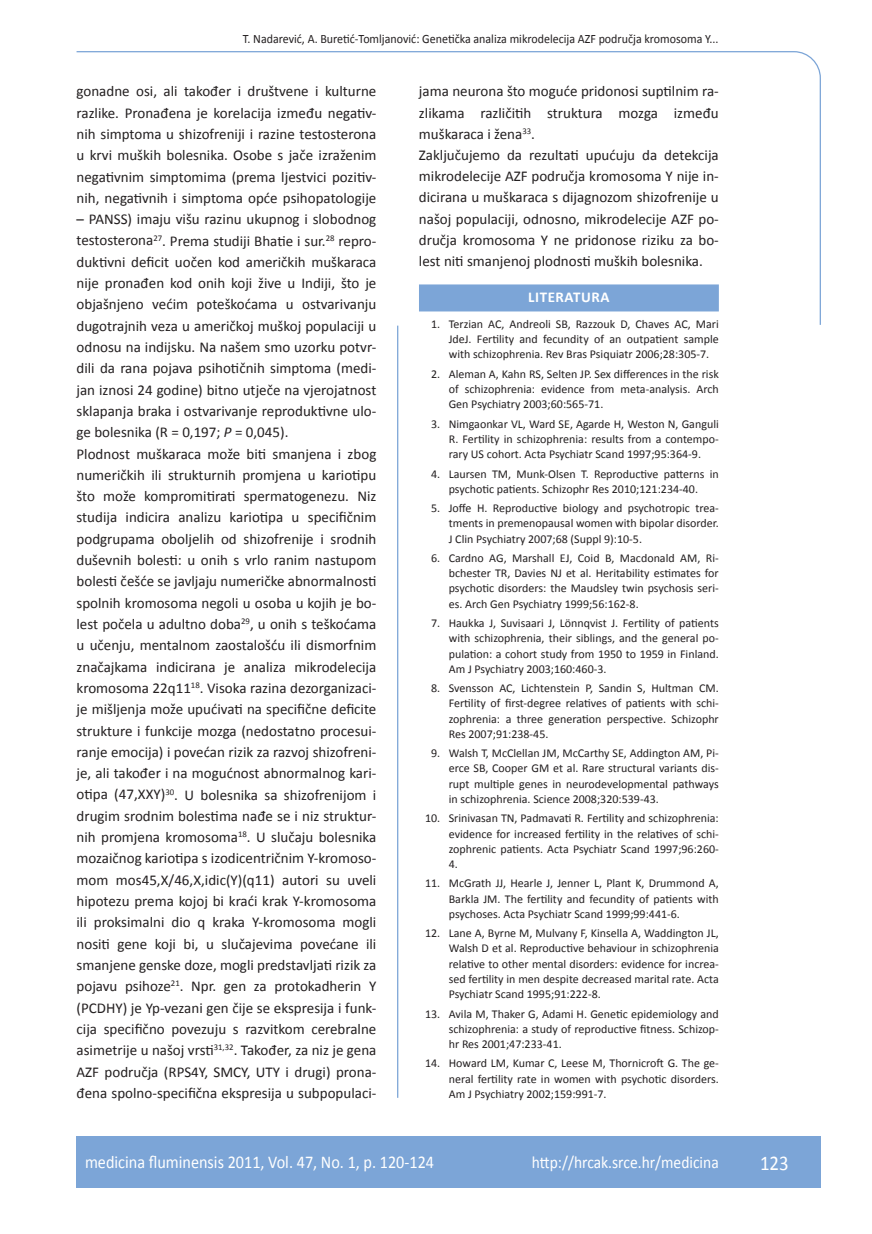
<style>
.page{position:relative;width:872px;height:1234px;background:#fff}
.page>*{position:absolute;margin:0;border:0;box-sizing:border-box;transform-origin:0 0}
.t1{font:21px "Calibri";color:#fff;scale:.9 1}
.t2{font:18px "Calibri";color:#fff;scale:.9 1}
.t3{font:17.25px "Calibri";color:#fff;scale:.9 1}
.t4{font:15px/21.3px "Calibri";color:#231f20}
.t5{font:700 15px "Calibri";letter-spacing:.04em;color:#fff}
.t6{font:12.75px "Calibri";color:#231f20;scale:.94 1}
.t7{font:12px/15.1px "Calibri";color:#231f20;text-align:justify}
.s1{font-style:italic}
</style>
<div class="page">
<svg style="left:76px;top:51px;width:745px;height:275px"></svg>
<hr style="left:397px;top:325px;width:1px;height:772px;background:#7ca5d7">
<div style="left:77px;top:1135px;width:744px;height:51px;background:#7ca5d7"></div>
<div style="left:419px;top:284px;width:300px;height:27px;background:#7ca5d7"></div>
<p class="t6" style="left:243px;top:30px;width:507px">T. Nadarević, A. Buretić-Tomljanović: Genetička analiza mikrodelecija AZF područja kromosoma Y...</p>
<p class="t4" style="left:77px;top:80px;width:301px;text-align:justify">gonadne osi, ali također i društvene i kulturne razlike. Pronađena je korelacija između negativ&shy;nih simptoma u shizofreniji i razine testosterona u krvi muških bolesnika. Osobe s jače izraženim negativnim simptomima (prema ljestvici pozitiv&shy;nih, negativnih i simptoma opće psihopatologije</p>
<p class="t4" style="left:77px;top:208px;width:301px">– PANSS) imaju višu razinu ukupnog i slobodnog testosterona<sup>27</sup>. Prema studiji Bhatie i sur.<sup>28</sup> repro&shy;duktivni deficit uočen kod američkih muškaraca nije pronađen kod onih koji žive u Indiji, što je objašnjeno većim poteškoćama u ostvarivanju dugotrajnih veza u američkoj muškoj populaciji u odnosu na indijsku. Na našem smo uzorku potvr&shy;dili da rana pojava psihotičnih simptoma (medi&shy;jan iznosi 24 godine) bitno utječe na vjerojatnost sklapanja braka i ostvarivanje reproduktivne ulo&shy;ge bolesnika (R = 0,197; <span class="s1">P</span> = 0,045).<br>Plodnost muškaraca može biti smanjena i zbog numeričkih ili strukturnih promjena u kariotipu što može kompromitirati spermatogenezu. Niz studija indicira analizu kariotipa u specifičnim podgrupama oboljelih od shizofrenije i srodnih duševnih bolesti: u onih s vrlo ranim nastupom bolesti češće se javljaju numeričke abnormalnosti spolnih kromosoma negoli u osoba u kojih je bo&shy;lest počela u adultno doba<sup>29</sup>, u onih s teškoćama u učenju, mentalnom zaostalošću ili dismorfnim značajkama indicirana je analiza mikrodelecija kromosoma 22q11<sup>18</sup>. Visoka razina dezorganizaci&shy;je mišljenja može upućivati na specifične deficite strukture i funkcije mozga (nedostatno procesui&shy;ranje emocija) i povećan rizik za razvoj shizofreni&shy;je, ali također i na mogućnost abnormalnog kari&shy;otipa (47,XXY)<sup>30</sup>. U bolesnika sa shizofrenijom i drugim srodnim bolestima nađe se i niz struktur&shy;nih promjena kromosoma<sup>18</sup>. U slučaju bolesnika mozaičnog kariotipa s izodicentričnim Y-kromoso&shy;mom mos45,X/46,X,idic(Y)(q11) autori su uveli hipotezu prema kojoj bi kraći krak Y-kromosoma ili proksimalni dio q kraka Y-kromosoma mogli nositi gene koji bi, u slučajevima povećane ili smanjene genske doze, mogli predstavljati rizik za pojavu psihoze<sup>21</sup>. Npr. gen za protokadherin Y (PCDHY) je Yp-vezani gen čije se ekspresija i funk&shy;cija specifično povezuju s razvitkom cerebralne asimetrije u našoj vrsti<sup>31,32</sup>. Također, za niz je gena AZF područja (RPS4Y, SMCY, UTY i drugi) prona&shy;đena spolno-specifična ekspresija u subpopulaci-</p>
<p class="t4" style="left:419px;top:80px;width:301px">jama neurona što moguće pridonosi suptilnim ra&shy;zlikama različitih struktura mozga između muškaraca i žena<sup>33</sup>.<br>Zaključujemo da rezultati upućuju da detekcija mikrodelecije AZF područja kromosoma Y nije in&shy;dicirana u muškaraca s dijagnozom shizofrenije u našoj populaciji, odnosno, mikrodelecije AZF po&shy;dručja kromosoma Y ne pridonose riziku za bo&shy;lest niti smanjenoj plodnosti muških bolesnika.</p>
<p class="t5" style="left:528px;top:287px;width:83px">LITERATURA</p>
<p class="t7" style="left:449px;top:316px;width:271px;text-indent:-18px">1. Terzian AC, Andreoli SB, Razzouk D, Chaves AC, Mari JdeJ. Fertility and fecundity of an outpatient sample with schizophrenia. Rev Bras Psiquiatr 2006;28:305-7.</p>
<p class="t7" style="left:449px;top:365px;width:272px;text-indent:-18px">2. Aleman A, Kahn RS, Selten JP. Sex differences in the risk of schizophrenia: evidence from meta-analysis. Arch Gen Psychiatry 2003;60:565-71.</p>
<p class="t7" style="left:449px;top:415px;width:271px;text-indent:-18px">3. Nimgaonkar VL, Ward SE, Agarde H, Weston N, Ganguli R. Fertility in schizophrenia: results from a contempo&shy;rary US cohort. Acta Psychiatr Scand 1997;95:364-9.</p>
<p class="t7" style="left:431px;top:465px;width:289px;text-align:center">4. Laursen TM, Munk-Olsen T. Reproductive patterns in psychotic patients. Schizophr Res 2010;121:234-40.</p>
<p class="t7" style="left:449px;top:500px;width:271px;text-indent:-18px">5. Joffe H. Reproductive biology and psychotropic trea&shy;tments in premenopausal women with bipolar disorder.<br>J Clin Psychiatry 2007;68 (Suppl 9):10-5.</p>
<p class="t7" style="left:449px;top:550px;width:271px;text-indent:-18px">6. Cardno AG, Marshall EJ, Coid B, Macdonald AM, Ri&shy;bchester TR, Davies NJ et al. Heritability estimates for psychotic disorders: the Maudsley twin psychosis seri&shy;es. Arch Gen Psychiatry 1999;56:162-8.</p>
<p class="t7" style="left:449px;top:615px;width:271px;text-indent:-18px">7. Haukka J, Suvisaari J, Lönnqvist J. Fertility of patients with schizophrenia, their siblings, and the general po&shy;pulation: a cohort study from 1950 to 1959 in Finland.<br>Am J Psychiatry 2003;160:460-3.</p>
<p class="t7" style="left:449px;top:680px;width:271px;text-indent:-18px">8. Svensson AC, Lichtenstein P, Sandin S, Hultman CM.<br>Fertility of first-degree relatives of patients with schi&shy;zophrenia: a three generation perspective. Schizophr Res 2007;91:238-45.</p>
<p class="t7" style="left:449px;top:745px;width:271px;text-indent:-18px">9. Walsh T, McClellan JM, McCarthy SE, Addington AM, Pi&shy;erce SB, Cooper GM et al. Rare structural variants dis&shy;rupt multiple genes in neurodevelopmental pathways in schizophrenia. Science 2008;320:539-43.</p>
<p class="t7" style="left:449px;top:810px;width:272px;text-indent:-24px">10. Srinivasan TN, Padmavati R. Fertility and schizophrenia: evidence for increased fertility in the relatives of schi&shy;zophrenic patients. Acta Psychiatr Scand 1997;96:260- 4.</p>
<p class="t7" style="left:449px;top:875px;width:272px;text-indent:-24px">11. McGrath JJ, Hearle J, Jenner L, Plant K, Drummond A, Barkla JM. The fertility and fecundity of patients with psychoses. Acta Psychiatr Scand 1999;99:441-6.</p>
<p class="t7" style="left:449px;top:924px;width:272px;text-indent:-24px">12. Lane A, Byrne M, Mulvany F, Kinsella A, Waddington JL, Walsh D et al. Reproductive behaviour in schizophrenia relative to other mental disorders: evidence for increa&shy;sed fertility in men despite decreased marital rate. Acta Psychiatr Scand 1995;91:222-8.</p>
<p class="t7" style="left:449px;top:1005px;width:271px;text-indent:-24px">13. Avila M, Thaker G, Adami H. Genetic epidemiology and schizophrenia: a study of reproductive fitness. Schizop&shy;hr Res 2001;47:233-41.</p>
<p class="t7" style="left:449px;top:1054px;width:271px;text-indent:-24px">14. Howard LM, Kumar C, Leese M, Thornicroft G. The ge&shy;neral fertility rate in women with psychotic disorders.<br>Am J Psychiatry 2002;159:991-7.</p>
<p class="t2" style="left:85px;top:1150px;width:389px">medicina fluminensis 2011, Vol. 47, No. 1, p. 120-124</p>
<p class="t3" style="left:532px;top:1151px;width:209px">http://hrcak.srce.hr/medicina</p>
<h1 class="t1" style="left:760px;top:1149px;width:33px">123</h1>
</div>
